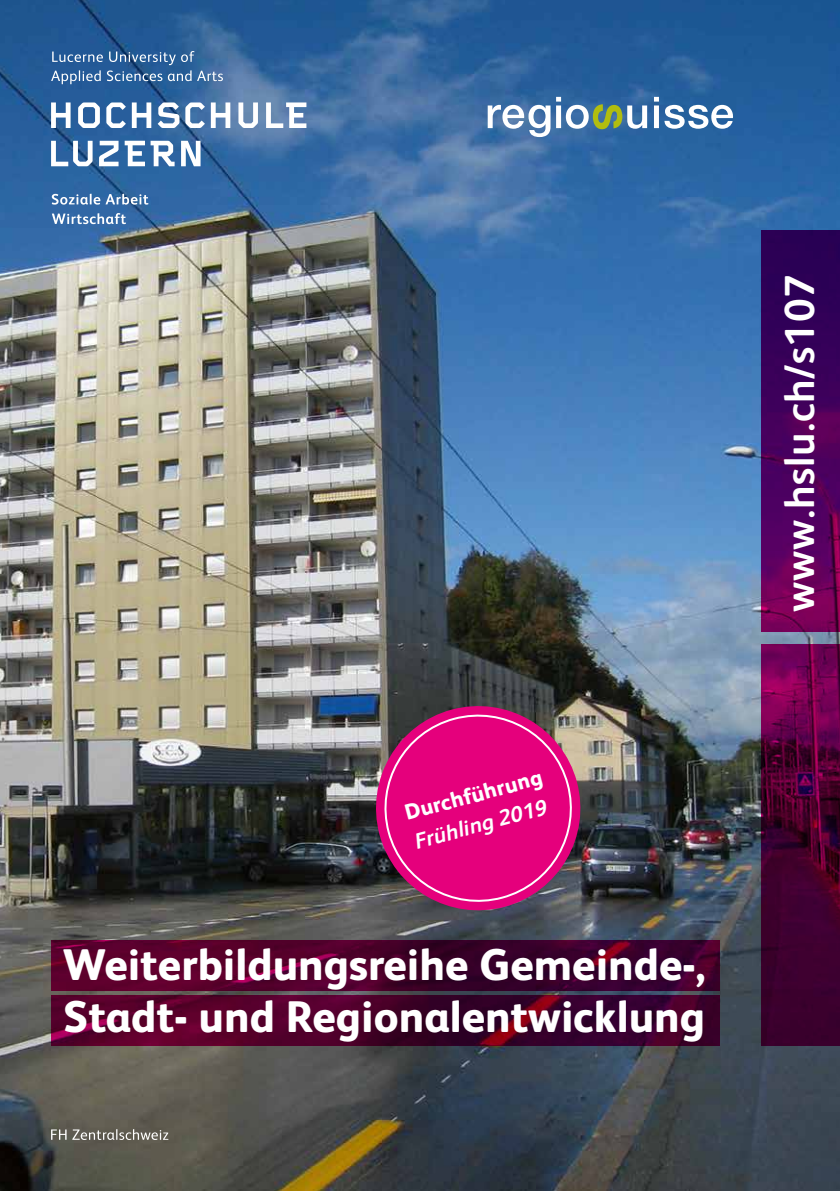
<style>
.page{position:relative;width:840px;height:1191px;background:#fff}
.page>*{position:absolute;margin:0;border:0;box-sizing:border-box;transform-origin:0 0}
.t1{font:800 44.2px/51.6px "FS Albert";color:#fff}
.t2{font:700 42px "FS Albert";letter-spacing:.015em;color:#fff}
.t3{font:800 22px "FS Albert";color:#fff}
.t4{font:italic 700 22px "FS Albert";color:#fff}
</style>
<div class="page">
<img style="left:0;top:0;width:839px;height:1191px">
<svg style="left:761px;top:644px;width:78px;height:402px;background:#4d0035"></svg>
<svg style="left:761px;top:230px;width:78px;height:401px;background:#49005a"></svg>
<svg style="left:51px;top:940px;width:668px;height:51px;background:#4a002b"></svg>
<svg style="left:51px;top:995px;width:668px;height:51px;background:#4a0029"></svg>
<svg style="left:51px;top:1129px;width:117px;height:11px"></svg>
<svg style="left:653px;top:97px;width:5px;height:5px"></svg>
<div style="left:653px;top:105px;width:5px;height:23px;background:#fff"></div>
<svg style="left:664px;top:105px;width:68px;height:24px"></svg>
<svg style="left:487px;top:97px;width:159px;height:40px"></svg>
<svg style="left:51px;top:51px;width:172px;height:33px;background:#4774a6"></svg>
<svg style="left:51px;top:141px;width:41px;height:25px"></svg>
<svg style="left:181px;top:141px;width:19px;height:25px"></svg>
<svg style="left:99px;top:141px;width:19px;height:25px"></svg>
<svg style="left:125px;top:141px;width:49px;height:25px"></svg>
<svg style="left:51px;top:102px;width:19px;height:26px"></svg>
<svg style="left:78px;top:102px;width:22px;height:26px"></svg>
<svg style="left:106px;top:102px;width:20px;height:26px"></svg>
<svg style="left:132px;top:102px;width:19px;height:26px"></svg>
<svg style="left:185px;top:102px;width:20px;height:26px"></svg>
<svg style="left:211px;top:102px;width:19px;height:26px"></svg>
<svg style="left:238px;top:102px;width:20px;height:26px"></svg>
<svg style="left:157px;top:102px;width:22px;height:26px"></svg>
<svg style="left:266px;top:102px;width:40px;height:26px"></svg>
<svg style="left:52px;top:194px;width:96px;height:11px"></svg>
<svg style="left:52px;top:213px;width:74px;height:11px"></svg>
<img style="left:365px;top:695px;width:226px;height:226px">
<svg style="left:375px;top:705px;width:205px;height:206px;background:#c61c78"></svg>
<p class="t3" style="left:401px;top:797px;width:143px;rotate:-15deg">Durchführung</p>
<p class="t4" style="left:411px;top:826px;width:138px;rotate:-15deg">Frühling 2019</p>
<p class="t1" style="left:63px;top:936px;width:644px">Weiterbildungsreihe Gemeinde-,<br>Stadt- und Regionalentwicklung</p>
<p class="t2" style="left:770px;top:612px;width:339px;rotate:-90deg">www.hslu.ch/s107</p>
</div>
